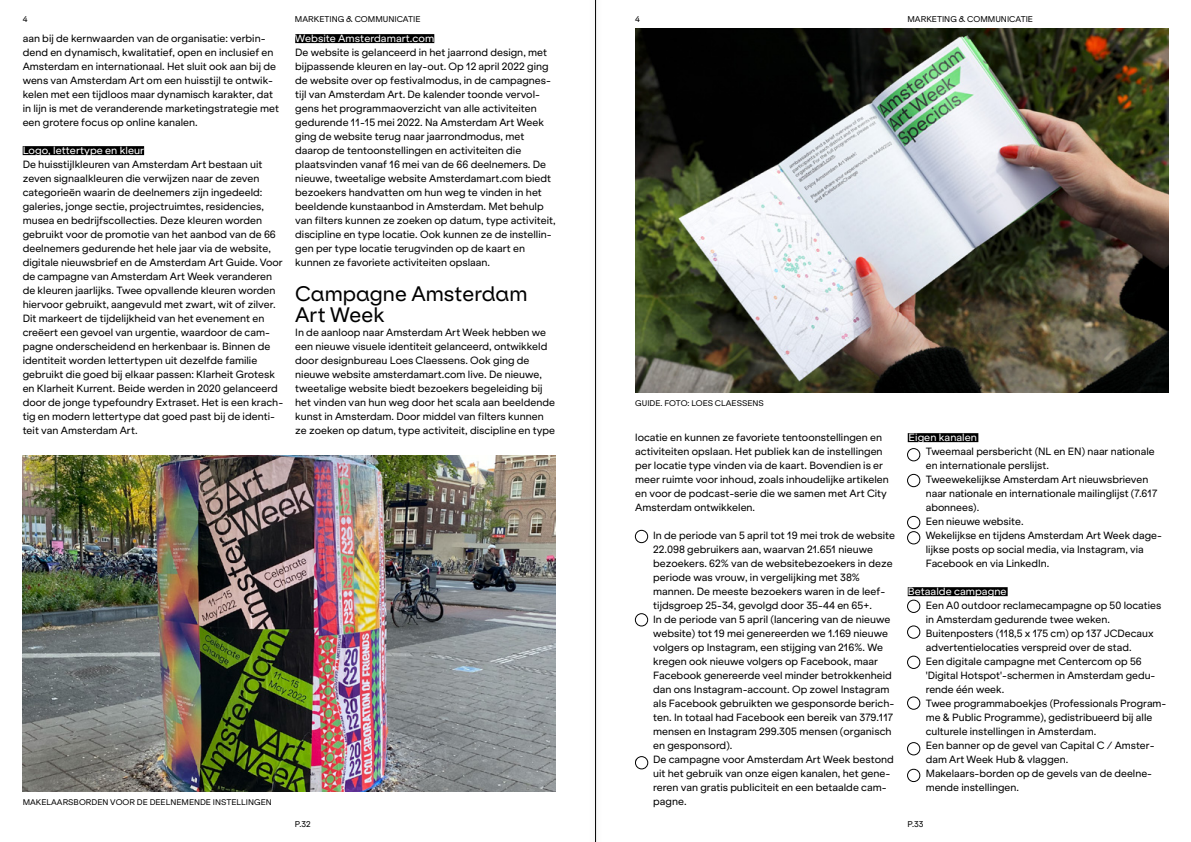
<style>
.page{position:relative;width:1191px;height:842px;background:#fff}
.page>*{position:absolute;margin:0;border:0;box-sizing:border-box;transform-origin:0 0}
.t1{font:20px/21px "Klarheit Kurrent";color:#000}
.t2{font:10px/14px "ES Klarheit Grotesk";color:#000}
.t3{font:10px "ES Klarheit Grotesk";color:#fff}
.t4{font:8px "Klarheit Kurrent";color:#000}
.t5{font:7.8px "ES Klarheit Grotesk";color:#000}
</style>
<div class="page">
<div style="left:23px;top:146px;width:121px;height:9px;background:#000"></div>
<div style="left:295px;top:34px;width:139px;height:9px;background:#000"></div>
<div style="left:907px;top:433px;width:71px;height:9px;background:#000"></div>
<div style="left:907px;top:587px;width:100px;height:9px;background:#000"></div>
<img style="left:23px;top:455px;width:533px;height:336px">
<div style="left:635px;top:530px;width:13px;height:13px;border:1px solid #000;border-radius:50%"></div>
<div style="left:635px;top:613px;width:13px;height:13px;border:1px solid #000;border-radius:50%"></div>
<div style="left:907px;top:448px;width:13px;height:13px;border:1px solid #000;border-radius:50%"></div>
<div style="left:907px;top:600px;width:13px;height:13px;border:1px solid #000;border-radius:50%"></div>
<div style="left:907px;top:656px;width:13px;height:13px;border:1px solid #000;border-radius:50%"></div>
<div style="left:635px;top:756px;width:13px;height:13px;border:1px solid #000;border-radius:50%"></div>
<div style="left:907px;top:516px;width:13px;height:13px;border:1px solid #000;border-radius:50%"></div>
<div style="left:907px;top:474px;width:13px;height:13px;border:1px solid #000;border-radius:50%"></div>
<div style="left:907px;top:626px;width:13px;height:12px;border:1px solid #000;border-radius:50%"></div>
<div style="left:907px;top:697px;width:13px;height:12px;border:1px solid #000;border-radius:50%"></div>
<div style="left:907px;top:742px;width:13px;height:13px;border:1px solid #000;border-radius:50%"></div>
<div style="left:907px;top:769px;width:13px;height:13px;border:1px solid #000;border-radius:50%"></div>
<div style="left:907px;top:531px;width:13px;height:13px;border:1px solid #000;border-radius:50%"></div>
<img style="left:635px;top:29px;width:533px;height:364px">
<hr style="left:595px;top:0;width:1px;height:842px;background:#000">
<p class="t4" style="left:23px;top:12px;width:6px">4</p>
<p class="t4" style="left:295px;top:12px;width:127px">MARKETING &amp; COMMUNICATIE</p>
<p class="t2" style="left:23px;top:31px;width:258px">aan bij de kernwaarden van de organisatie: verbin&shy;dend en dynamisch, kwalitatief, open en inclusief en Amsterdam en internationaal. Het sluit ook aan bij de wens van Amsterdam Art om een huisstijl te ontwik&shy;kelen met een tijdloos maar dynamisch karakter, dat in lijn is met de veranderende marketingstrategie met een grotere focus op online kanalen.</p>
<p class="t3" style="left:23px;top:142px;width:123px">Logo, lettertype en kleur</p>
<p class="t2" style="left:23px;top:157px;width:262px">De huisstijlkleuren van Amsterdam Art bestaan uit zeven signaalkleuren die verwijzen naar de zeven categorieën waarin de deelnemers zijn ingedeeld: galeries, jonge sectie, projectruimtes, residencies, musea en bedrijfscollecties. Deze kleuren worden gebruikt voor de promotie van het aanbod van de 66 deelnemers gedurende het hele jaar via de website, digitale nieuwsbrief en de Amsterdam Art Guide. Voor de campagne van Amsterdam Art Week veranderen de kleuren jaarlijks. Twee opvallende kleuren worden hiervoor gebruikt, aangevuld met zwart, wit of zilver.<br>Dit markeert de tijdelijkheid van het evenement en creëert een gevoel van urgentie, waardoor de cam&shy;pagne onderscheidend en herkenbaar is. Binnen de identiteit worden lettertypen uit dezelfde familie gebruikt die goed bij elkaar passen: Klarheit Grotesk en Klarheit Kurrent. Beide werden in 2020 gelanceerd door de jonge typefoundry Extraset. Het is een krach&shy;tig en modern lettertype dat goed past bij de identi&shy;teit van Amsterdam Art.</p>
<p class="t3" style="left:295px;top:30px;width:141px">Website Amsterdamart.com</p>
<p class="t2" style="left:295px;top:45px;width:262px">De website is gelanceerd in het jaarrond design, met bijpassende kleuren en lay-out. Op 12 april 2022 ging de website over op festivalmodus, in de campagnes&shy;tijl van Amsterdam Art. De kalender toonde vervol&shy;gens het programmaoverzicht van alle activiteiten gedurende 11-15 mei 2022. Na Amsterdam Art Week ging de website terug naar jaarrondmodus, met daarop de tentoonstellingen en activiteiten die plaatsvinden vanaf 16 mei van de 66 deelnemers. De nieuwe, tweetalige website Amsterdamart.com biedt bezoekers handvatten om hun weg te vinden in het beeldende kunstaanbod in Amsterdam. Met behulp van filters kunnen ze zoeken op datum, type activiteit, discipline en type locatie. Ook kunnen ze de instellin&shy;gen per type locatie terugvinden op de kaart en kunnen ze favoriete activiteiten opslaan.</p>
<h1 class="t1" style="left:295px;top:281px;width:234px">Campagne Amsterdam<br>Art Week</h1>
<p class="t2" style="left:295px;top:325px;width:261px">In de aanloop naar Amsterdam Art Week hebben we een nieuwe visuele identiteit gelanceerd, ontwikkeld door designbureau Loes Claessens. Ook ging de nieuwe website amsterdamart.com live. De nieuwe, tweetalige website biedt bezoekers begeleiding bij het vinden van hun weg door het scala aan beeldende kunst in Amsterdam. Door middel van filters kunnen ze zoeken op datum, type activiteit, discipline en type</p>
<p class="t5" style="left:23px;top:796px;width:251px">MAKELAARSBORDEN VOOR DE DEELNEMENDE INSTELLINGEN</p>
<p class="t4" style="left:635px;top:12px;width:6px">4</p>
<p class="t4" style="left:907px;top:12px;width:127px">MARKETING &amp; COMMUNICATIE</p>
<p class="t5" style="left:635px;top:397px;width:130px">GUIDE. FOTO: LOES CLAESSENS</p>
<p class="t2" style="left:635px;top:430px;width:255px">locatie en kunnen ze favoriete tentoonstellingen en activiteiten opslaan. Het publiek kan de instellingen per locatie type vinden via de kaart. Bovendien is er meer ruimte voor inhoud, zoals inhoudelijke artikelen en voor de podcast-serie die we samen met Art City Amsterdam ontwikkelen.</p>
<p class="t2" style="left:653px;top:528px;width:243px;text-indent:-18px">• In de periode van 5 april tot 19 mei trok de website 22.098 gebruikers aan, waarvan 21.651 nieuwe bezoekers. 62% van de websitebezoekers in deze periode was vrouw, in vergelijking met 38% mannen. De meeste bezoekers waren in de leef&shy;tijdsgroep 25-34, gevolgd door 35-44 en 65+.</p>
<p class="t2" style="left:653px;top:612px;width:243px;text-indent:-18px">• In de periode van 5 april (lancering van de nieuwe website) tot 19 mei genereerden we 1.169 nieuwe volgers op Instagram, een stijging van 216%. We kregen ook nieuwe volgers op Facebook, maar Facebook genereerde veel minder betrokkenheid dan ons Instagram-account. Op zowel Instagram als Facebook gebruikten we gesponsorde berich&shy;ten. In totaal had Facebook een bereik van 379.117 mensen en Instagram 299.305 mensen (organisch en gesponsord).</p>
<p class="t2" style="left:653px;top:752px;width:242px;text-indent:-18px">• De campagne voor Amsterdam Art Week bestond uit het gebruik van onze eigen kanalen, het gene&shy;reren van gratis publiciteit en een betaalde cam&shy;pagne.</p>
<p class="t3" style="left:908px;top:429px;width:70px">Eigen kanalen</p>
<p class="t2" style="left:925px;top:444px;width:230px;text-indent:-18px">• Tweemaal persbericht (NL en EN) naar nationale en internationale perslijst.</p>
<p class="t2" style="left:925px;top:472px;width:233px;text-indent:-18px">• Tweewekelijkse Amsterdam Art nieuwsbrieven naar nationale en internationale mailinglijst (7.617 abonnees).</p>
<p class="t2" style="left:907px;top:514px;width:117px">• Een nieuwe website.</p>
<p class="t2" style="left:925px;top:528px;width:238px;text-indent:-18px">• Wekelijkse en tijdens Amsterdam Art Week dage&shy;lijkse posts op social media, via Instagram, via<br>Facebook en via LinkedIn.</p>
<p class="t3" style="left:907px;top:583px;width:100px">Betaalde campagne</p>
<p class="t2" style="left:925px;top:598px;width:237px;text-indent:-18px">• Een A0 outdoor reclamecampagne op 50 locaties in Amsterdam gedurende twee weken.</p>
<p class="t2" style="left:907px;top:626px;width:247px;text-align:center">• Buitenposters (118,5 x 175 cm) op 137 JCDecaux advertentielocaties verspreid over de stad.</p>
<p class="t2" style="left:925px;top:654px;width:231px;text-indent:-18px">• Een digitale campagne met Centercom op 56 'Digital Hotspot'-schermen in Amsterdam gedu&shy;rende één week.</p>
<p class="t2" style="left:925px;top:696px;width:242px;text-indent:-18px">• Twee programmaboekjes (Professionals Program&shy;me &amp; Public Programme), gedistribueerd bij alle culturele instellingen in Amsterdam.</p>
<p class="t2" style="left:925px;top:738px;width:230px;text-indent:-18px">• Een banner op de gevel van Capital C / Amster&shy;dam Art Week Hub &amp; vlaggen.</p>
<p class="t2" style="left:925px;top:766px;width:228px;text-indent:-18px">• Makelaars-borden op de gevels van de deelne&shy;mende instellingen.</p>
<p class="t4" style="left:295px;top:817px;width:18px">P.32</p>
<p class="t4" style="left:907px;top:817px;width:18px">P.33</p>
</div>
